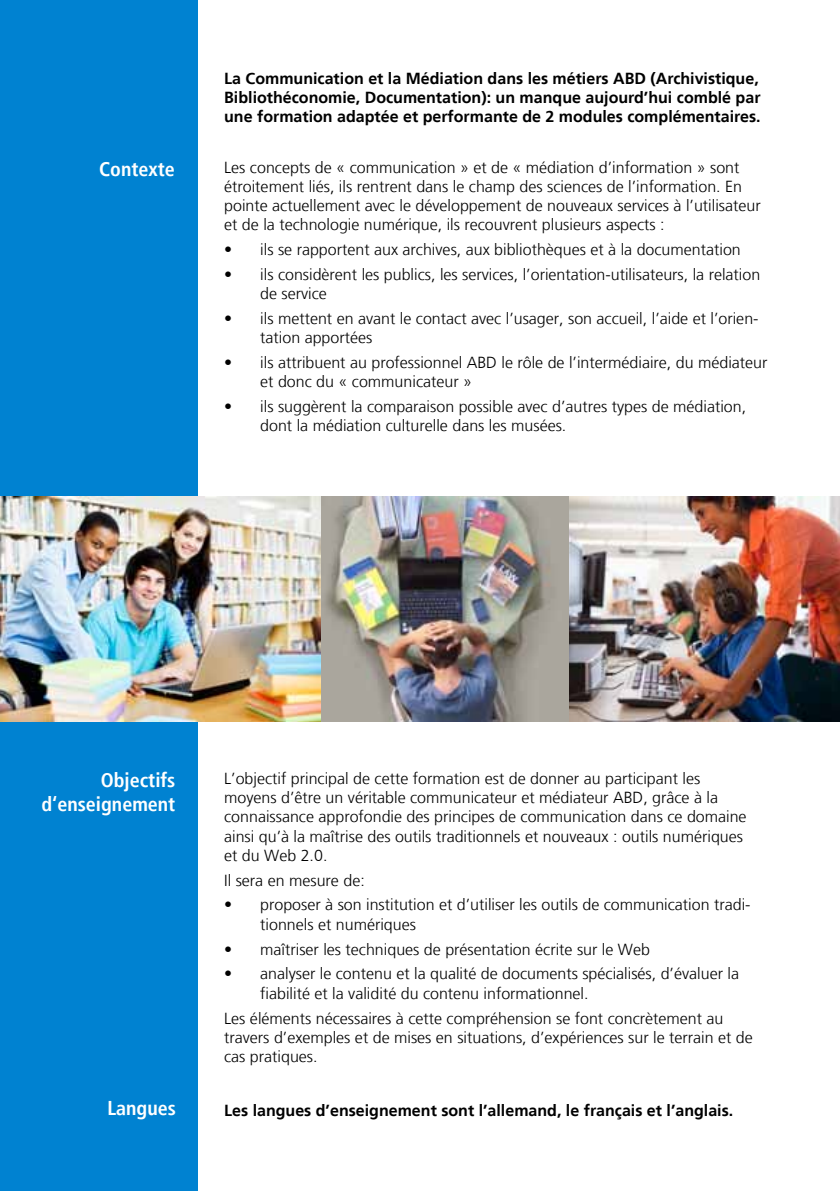
<style>
.page{position:relative;width:840px;height:1191px;background:#fff}
.page>*{position:absolute;margin:0;border:0;box-sizing:border-box;transform-origin:0 0}
.t1{font:700 condensed 20px/24px "Frutiger";color:#fff;text-align:right}
.t2{font:300 16px/19.2px "Frutiger";color:#000}
.t3{font:700 16px/19.2px "Frutiger";color:#000;text-align:justify}
</style>
<div class="page">
<img style="left:568px;top:497px;width:271px;height:224px">
<div style="left:0;top:0;width:197px;height:1191px;background:#0082d1"></div>
<img style="left:0;top:497px;width:568px;height:224px">
<p class="t3" style="left:224px;top:69px;width:537px">La Communication et la Médiation dans les métiers ABD (Archivistique, Bibliothéconomie, Documentation): un manque aujourd’hui comblé par une formation adaptée et performante de 2 modules complémentaires.</p>
<p class="t1" style="left:99px;top:157px;width:77px">Contexte</p>
<p class="t2" style="left:224px;top:158px;width:538px">Les concepts de « communication » et de « médiation d’information » sont étroitement liés, ils rentrent dans le champ des sciences de l’information. En pointe actuellement avec le développement de nouveaux services à l’utilisateur et de la technologie numérique, ils recouvrent plusieurs aspects :</p>
<p class="t2" style="left:224px;top:240px;width:518px">• ils se rapportent aux archives, aux bibliothèques et à la documentation</p>
<p class="t2" style="left:260px;top:265px;width:501px;text-indent:-36px">• ils considèrent les publics, les services, l’orientation-utilisateurs, la relation de service</p>
<p class="t2" style="left:260px;top:309px;width:499px;text-indent:-36px">• ils mettent en avant le contact avec l’usager, son accueil, l’aide et l’orien&shy;tation apportées</p>
<p class="t2" style="left:260px;top:353px;width:508px;text-indent:-36px">• ils attribuent au professionnel ABD le rôle de l’intermédiaire, du médiateur et donc du « communicateur »</p>
<p class="t2" style="left:260px;top:397px;width:487px;text-indent:-36px">• ils suggèrent la comparaison possible avec d’autres types de médiation, dont la médiation culturelle dans les musées.</p>
<p class="t1" style="left:41px;top:768px;width:135px">Objectifs d‘enseignement</p>
<p class="t2" style="left:224px;top:769px;width:523px">L’objectif principal de cette formation est de donner au participant les moyens d’être un véritable communicateur et médiateur ABD, grâce à la connaissance approfondie des principes de communication dans ce domaine ainsi qu’à la maîtrise des outils traditionnels et nouveaux : outils numériques et du Web 2.0.</p>
<p class="t2" style="left:224px;top:870px;width:142px">Il sera en mesure de:</p>
<p class="t2" style="left:260px;top:895px;width:491px;text-indent:-36px">• proposer à son institution et d’utiliser les outils de communication tradi&shy;tionnels et numériques</p>
<p class="t2" style="left:224px;top:939px;width:427px">• maîtriser les techniques de présentation écrite sur le Web</p>
<p class="t2" style="left:260px;top:964px;width:480px;text-indent:-36px">• analyser le contenu et la qualité de documents spécialisés, d’évaluer la fiabilité et la validité du contenu informationnel.</p>
<p class="t2" style="left:224px;top:1008px;width:530px">Les éléments nécessaires à cette compréhension se font concrètement au travers d’exemples et de mises en situations, d’expériences sur le terrain et de cas pratiques.</p>
<p class="t1" style="left:107px;top:1095px;width:70px">Langues</p>
<p class="t3" style="left:224px;top:1101px;width:510px">Les langues d’enseignement sont l’allemand, le français et l’anglais.</p>
</div>
